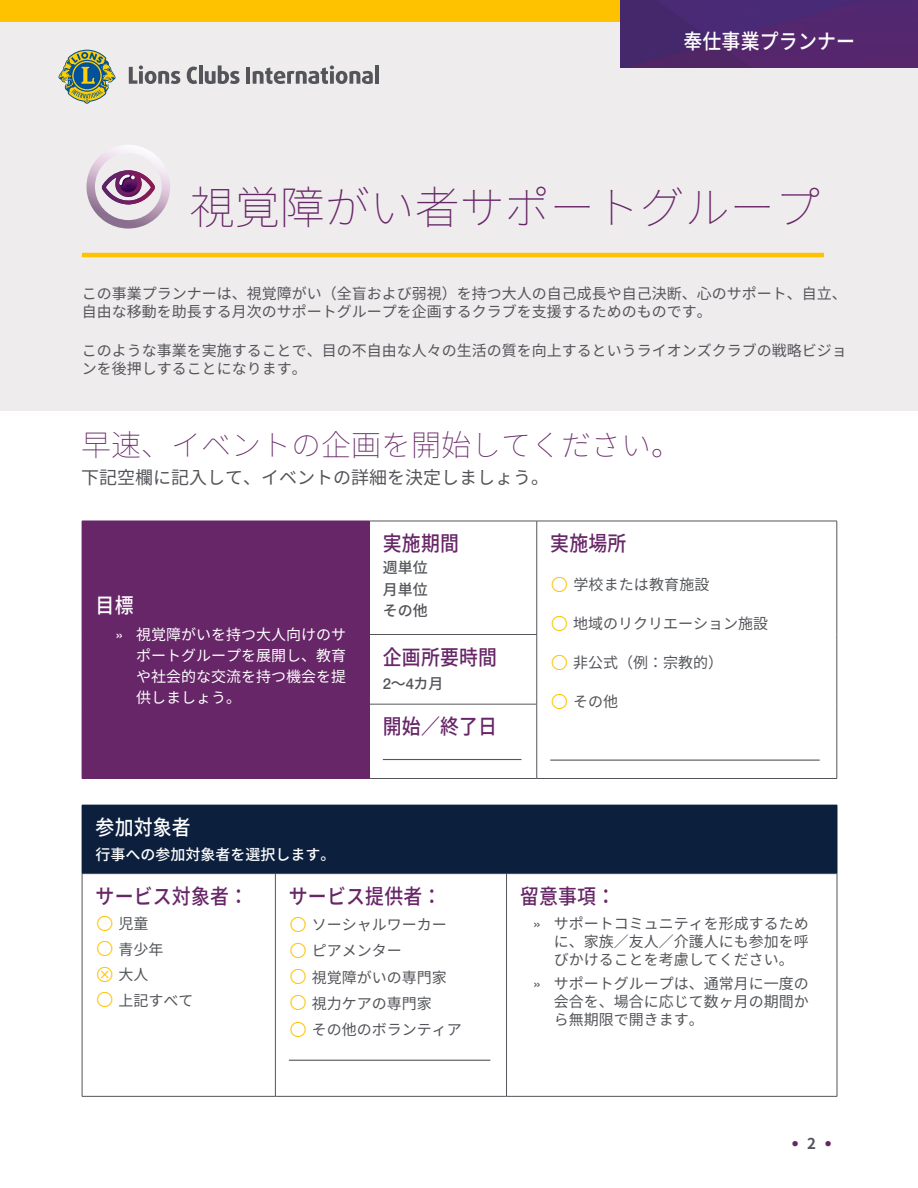
<style>
.page{position:relative;width:918px;height:1188px;background:#fff}
.page>*{position:absolute;margin:0;border:0;box-sizing:border-box;transform-origin:0 0}
.t1{font:100 45px "Noto Sans CJ Kjp";color:#672667}
.t2{font:100 30px "Noto Sans CJ Kjp";color:#672667}
.t3{font:500 21px "Noto Sans CJ Kjp";letter-spacing:.01em;color:#672667;scale:.9 1}
.t4{font:500 21px "Noto Sans CJ Kjp";letter-spacing:.01em;color:#fff;scale:.9 1}
.t5{font:18px "Noto Sans CJ Kjp";color:#54555a}
.t6{font:15px/18px "Noto Sans CJ Kjp";color:#54555a}
.t7{font:15px/21px "Noto Sans CJ Kjp";color:#fff;text-align:justify}
.t8{font:500 15px "Noto Sans CJ Kjp";color:#fff}
.t9{font:500 15px/21.8px "Noto Sans CJ Kjp";color:#54555a;text-align:justify}
.t10{font:100 15px "Helvetica Neue LT Std";color:#672667}
.s1{font-family:"Helvetica Neue LT Std"}
.s2{font-family:"Noto Sans CJ Kjp";font-weight:700;color:#54555a}
</style>
<div class="page">
<div style="left:0;top:0;width:918px;height:410px;background:#efecee"></div>
<div style="left:0;top:0;width:918px;height:21px;background:#fec200"></div>
<hr style="left:82px;top:253px;width:742px;height:4px;background:#fec200">
<img style="left:86px;top:145px;width:84px;height:84px">
<svg style="left:102px;top:168px;width:53px;height:37px"></svg>
<img style="left:620px;top:0;width:298px;height:68px">
<div style="left:82px;top:521px;width:287px;height:257px;background:#672667"></div>
<hr style="left:82px;top:778px;width:288px;height:1px;background:#672667">
<hr style="left:537px;top:778px;width:300px;height:1px;background:#54555a">
<hr style="left:537px;top:521px;width:1px;height:113px;background:#54555a">
<hr style="left:537px;top:635px;width:1px;height:69px;background:#54555a">
<hr style="left:537px;top:704px;width:1px;height:74px;background:#54555a">
<hr style="left:370px;top:634px;width:167px;height:1px;background:#54555a">
<hr style="left:370px;top:704px;width:167px;height:1px;background:#54555a">
<hr style="left:370px;top:521px;width:167px;height:1px;background:#54555a">
<hr style="left:537px;top:521px;width:300px;height:1px;background:#54555a">
<hr style="left:837px;top:521px;width:1px;height:113px;background:#54555a">
<hr style="left:837px;top:635px;width:1px;height:69px;background:#54555a">
<hr style="left:837px;top:704px;width:1px;height:74px;background:#54555a">
<hr style="left:370px;top:778px;width:167px;height:1px;background:#54555a">
<hr style="left:369px;top:521px;width:1px;height:113px;background:#672667">
<hr style="left:369px;top:635px;width:1px;height:69px;background:#672667">
<hr style="left:369px;top:704px;width:1px;height:74px;background:#672667">
<hr style="left:550px;top:760px;width:270px;height:1px;background:#54555a">
<hr style="left:383px;top:759px;width:138px;height:1px;background:#54555a">
<div style="left:82px;top:805px;width:755px;height:69px;background:#0c203e"></div>
<hr style="left:837px;top:805px;width:1px;height:68px;background:#0c203e">
<hr style="left:82px;top:874px;width:1px;height:222px;background:#54555a">
<hr style="left:275px;top:874px;width:1px;height:222px;background:#54555a">
<hr style="left:506px;top:874px;width:1px;height:222px;background:#54555a">
<hr style="left:837px;top:874px;width:1px;height:222px;background:#54555a">
<hr style="left:82px;top:1096px;width:193px;height:1px;background:#54555a">
<hr style="left:275px;top:1096px;width:232px;height:1px;background:#54555a">
<hr style="left:507px;top:1096px;width:330px;height:1px;background:#54555a">
<hr style="left:82px;top:873px;width:193px;height:1px;background:#54555a">
<hr style="left:275px;top:873px;width:232px;height:1px;background:#54555a">
<hr style="left:507px;top:873px;width:330px;height:1px;background:#54555a">
<hr style="left:289px;top:1060px;width:201px;height:1px;background:#54555a">
<svg style="left:58px;top:50px;width:58px;height:54px"></svg>
<svg style="left:129px;top:65px;width:51px;height:19px"></svg>
<svg style="left:187px;top:67px;width:10px;height:17px"></svg>
<hr style="left:199px;top:65px;width:4px;height:19px;background:#54555a">
<svg style="left:205px;top:65px;width:35px;height:19px"></svg>
<hr style="left:246px;top:67px;width:4px;height:17px;background:#54555a">
<svg style="left:253px;top:65px;width:120px;height:19px"></svg>
<hr style="left:375px;top:65px;width:4px;height:19px;background:#54555a">
<h3 class="t4" style="left:683px;top:29px;width:192px">奉仕事業プランナー</h3>
<h1 class="t1" style="left:190px;top:182px;width:631px">視覚障がい者サポートグループ</h1>
<p class="t6" style="left:82px;top:285px;width:766px">この事業プランナーは、視覚障がい（全盲および弱視）を持つ大人の自己成長や自己決断、心のサポート、自立、自由な移動を助長する月次のサポートグループを企画するクラブを支援するためのものです。</p>
<p class="t6" style="left:82px;top:341px;width:766px">このような事業を実施することで、目の不自由な人々の生活の質を向上するというライオンズクラブの戦略ビジョンを後押しすることになります。</p>
<h2 class="t2" style="left:81px;top:428px;width:601px">早速、イベントの企画を開始してください。</h2>
<p class="t5" style="left:81px;top:467px;width:469px">下記空欄に記入して、イベントの詳細を決定しましょう。</p>
<h3 class="t4" style="left:96px;top:593px;width:44px">目標</h3>
<p class="t7" style="left:136px;top:625px;width:211px;text-indent:-20px"><span class="s1">»</span> 視覚障がいを持つ大人向けのサポートグループを展開し、教育や社会的な交流を持つ機会を提供しましょう。</p>
<h3 class="t3" style="left:383px;top:532px;width:86px">実施期間</h3>
<p class="t9" style="left:383px;top:557px;width:46px">週単位月単位その他</p>
<h3 class="t3" style="left:383px;top:645px;width:129px">企画所要時間</h3>
<p class="t9" style="left:383px;top:673px;width:62px"><span class="s1">2</span>～<span class="s1">4</span>カ月</p>
<h3 class="t3" style="left:383px;top:715px;width:129px">開始／終了日</h3>
<h3 class="t3" style="left:550px;top:532px;width:86px">実施場所</h3>
<p class="t6" style="left:573px;top:576px;width:138px">学校または教育施設</p>
<p class="t6" style="left:573px;top:615px;width:196px">地域のリクリエーション施設</p>
<p class="t6" style="left:573px;top:654px;width:151px">非公式（例：宗教的）</p>
<p class="t6" style="left:573px;top:693px;width:46px">その他</p>
<h3 class="t4" style="left:96px;top:816px;width:107px">参加対象者</h3>
<p class="t8" style="left:96px;top:846px;width:242px">行事への参加対象者を選択します。</p>
<h3 class="t3" style="left:96px;top:884px;width:171px">サービス対象者：</h3>
<p class="t6" style="left:119px;top:911px;width:77px;line-height:25.5px">児童<br>青少年<br>大人<br>上記すべて</p>
<h3 class="t3" style="left:289px;top:884px;width:171px">サービス提供者：</h3>
<p class="t6" style="left:312px;top:912px;width:152px;line-height:26.2px">ソーシャルワーカーピアメンター<br>視覚障がいの専門家視力ケアの専門家<br>その他のボランティア</p>
<h3 class="t3" style="left:520px;top:884px;width:107px">留意事項：</h3>
<p class="t6" style="left:554px;top:914px;width:256px;text-align:justify;text-indent:-20px"><span class="s1">»</span> サポートコミュニティを形成するために、家族／友人／介護人にも参加を呼びかけることを考慮してください。</p>
<p class="t6" style="left:554px;top:975px;width:256px;text-align:justify;text-indent:-20px"><span class="s1">»</span> サポートグループは、通常月に一度の会合を、場合に応じて数ヶ月の期間から無期限で開きます。</p>
<p class="t10" style="left:791px;top:1135px;width:42px">• <span class="s2">2</span> •</p>
</div>
